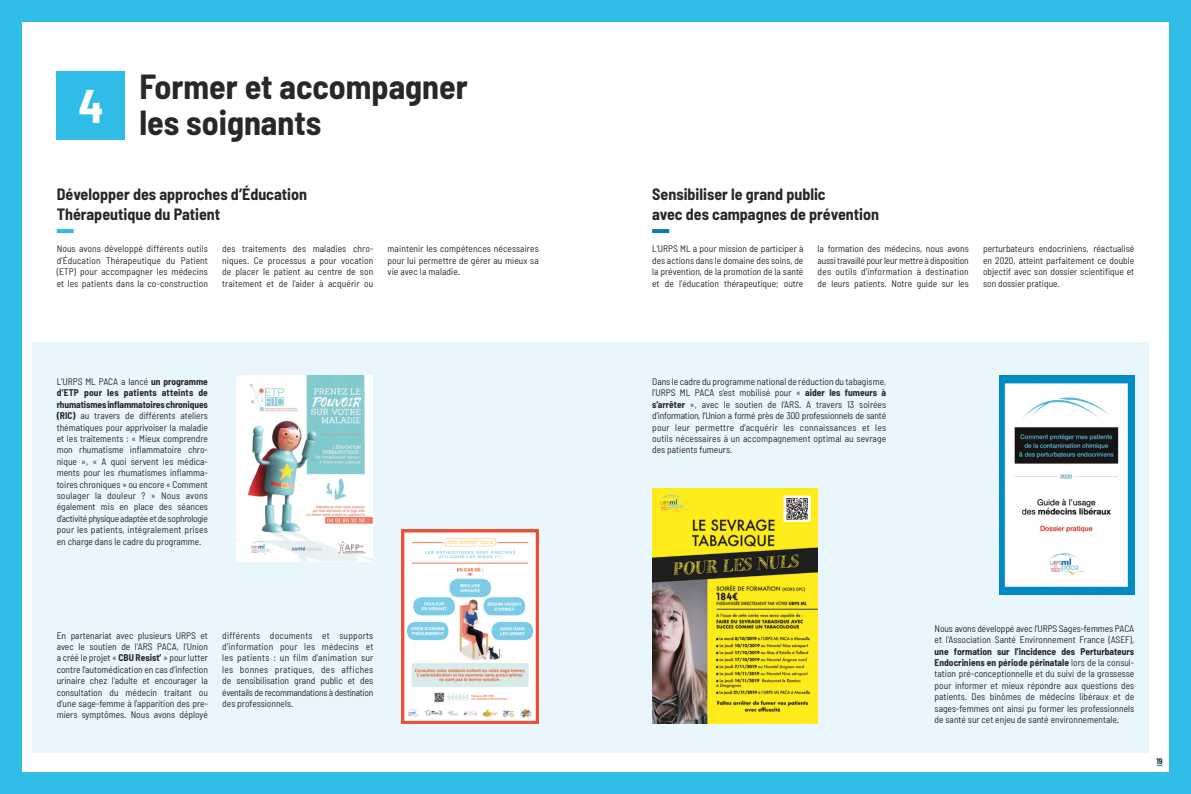
<style>
.page{position:relative;width:1191px;height:794px;background:#fff}
.page>*{position:absolute;margin:0;border:0;box-sizing:border-box;transform-origin:0 0}
.t1{font:700 semi-condensed 46px "Barlow";color:#fff}
.t2{font:700 semi-condensed 34px/36px "Barlow";color:#282827}
.t3{font:700 semi-condensed 16px/19.2px "Barlow";color:#282827}
.t4{font:semi-condensed 9.5px/11.4px "Barlow";color:#282827;text-align:justify}
.t5{font:700 semi-condensed 8px "Barlow";color:#282827}
.s1{font-weight:700}
</style>
<div class="page">
<div style="left:0;top:0;width:21px;height:794px;background:#2fbce6"></div>
<div style="left:0;top:0;width:1191px;height:21px;background:#2fbce6"></div>
<div style="left:0;top:772px;width:1191px;height:22px;background:#2fbce6"></div>
<div style="left:1169px;top:0;width:22px;height:794px;background:#2fbce6"></div>
<div style="left:57px;top:71px;width:68px;height:68px;background:#2fbce6"></div>
<div style="left:32px;top:342px;width:1116px;height:410px;background:#eaf6fd"></div>
<img style="left:401px;top:529px;width:138px;height:194px">
<svg style="left:57px;top:229px;width:17px;height:4px"></svg>
<img style="left:236px;top:375px;width:137px;height:186px">
<svg style="left:652px;top:229px;width:17px;height:4px"></svg>
<img style="left:652px;top:488px;width:165px;height:235px">
<img style="left:999px;top:375px;width:135px;height:219px">
<h1 class="t1" style="left:78px;top:78px;width:26px">4</h1>
<h2 class="t2" style="left:139px;top:68px;width:330px">Former et accompagner les soignants</h2>
<h3 class="t3" style="left:57px;top:184px;width:252px">Développer des approches d’Éducation<br>Thérapeutique du Patient</h3>
<p class="t4" style="left:222px;top:243px;width:153px">des traitements des maladies chro&shy;niques. Ce processus a pour vocation de placer le patient au centre de son traitement et de l’aider à acquérir ou</p>
<p class="t4" style="left:387px;top:243px;width:153px">maintenir les compétences nécessaires pour lui permettre de gérer au mieux sa vie avec la maladie.</p>
<p class="t4" style="left:57px;top:243px;width:153px">Nous avons développé différents outils d’Éducation Thérapeutique du Patient (ETP) pour accompagner les médecins et les patients dans la co-construction</p>
<p class="t4" style="left:57px;top:375px;width:153px">L’URPS ML PACA a lancé <span class="s1">un programme d’ETP pour les patients atteints de rhumatismes inflammatoires chroniques (RIC)</span> au travers de différents ateliers thématiques pour apprivoiser la maladie et les traitements : « Mieux comprendre mon rhumatisme inflammatoire chro&shy;nique », « A quoi servent les médica&shy;ments pour les rhumatismes inflamma&shy;toires chroniques » ou encore « Comment soulager la douleur ? » Nous avons également mis en place des séances d’activité physique adaptée et de sophrologie pour les patients, intégralement prises en charge dans le cadre du programme.</p>
<p class="t4" style="left:57px;top:629px;width:153px">En partenariat avec plusieurs URPS et avec le soutien de l’ARS PACA, l’Union a créé le projet « <span class="s1">CBU Resist’</span> » pour lutter contre l’automédication en cas d’infection urinaire chez l’adulte et encourager la consultation du médecin traitant ou d’une sage-femme à l’apparition des pre&shy;miers symptômes. Nous avons déployé</p>
<p class="t4" style="left:222px;top:629px;width:153px">différents documents et supports d’information pour les médecins et les patients : un film d’animation sur les bonnes pratiques, des affiches de sensibilisation grand public et des éventails de recommandations à destination des professionnels.</p>
<h3 class="t3" style="left:652px;top:184px;width:228px">Sensibiliser le grand public<br>avec des campagnes de prévention</h3>
<p class="t4" style="left:652px;top:243px;width:153px">L’URPS ML a pour mission de participer à des actions dans le domaine des soins, de la prévention, de la promotion de la santé et de l’éducation thérapeutique; outre</p>
<p class="t4" style="left:817px;top:243px;width:153px">la formation des médecins, nous avons aussi travaillé pour leur mettre à disposition des outils d’information à destination de leurs patients. Notre guide sur les</p>
<p class="t4" style="left:983px;top:243px;width:153px">perturbateurs endocriniens, réactualisé en 2020, atteint parfaitement ce double objectif avec son dossier scientifique et son dossier pratique.</p>
<p class="t4" style="left:652px;top:375px;width:235px">Dans le cadre du programme national de réduction du tabagisme, l’URPS ML PACA s’est mobilisé pour « <span class="s1">aider les fumeurs à s’arrêter</span> », avec le soutien de l’ARS. A travers 13 soirées d’information, l’Union a formé près de 300 professionnels de santé pour leur permettre d’acquérir les connaissances et les outils nécessaires à un accompagnement optimal au sevrage des patients fumeurs.</p>
<p class="t4" style="left:934px;top:622px;width:201px">Nous avons développé avec l’URPS Sages-femmes PACA et l’Association Santé Environnement France (ASEF),</p>
<p class="t4" style="left:934px;top:645px;width:201px"><span class="s1">une formation sur l’incidence des Perturbateurs Endocriniens en période périnatale</span> lors de la consul&shy;tation pré-conceptionnelle et du suivi de la grossesse pour informer et mieux répondre aux questions des patients. Des binômes de médecins libéraux et de sages-femmes ont ainsi pu former les professionnels de santé sur cet enjeu de santé environnementale.</p>
<p class="t5" style="left:1156px;top:756px;width:8px">19</p>
</div>
